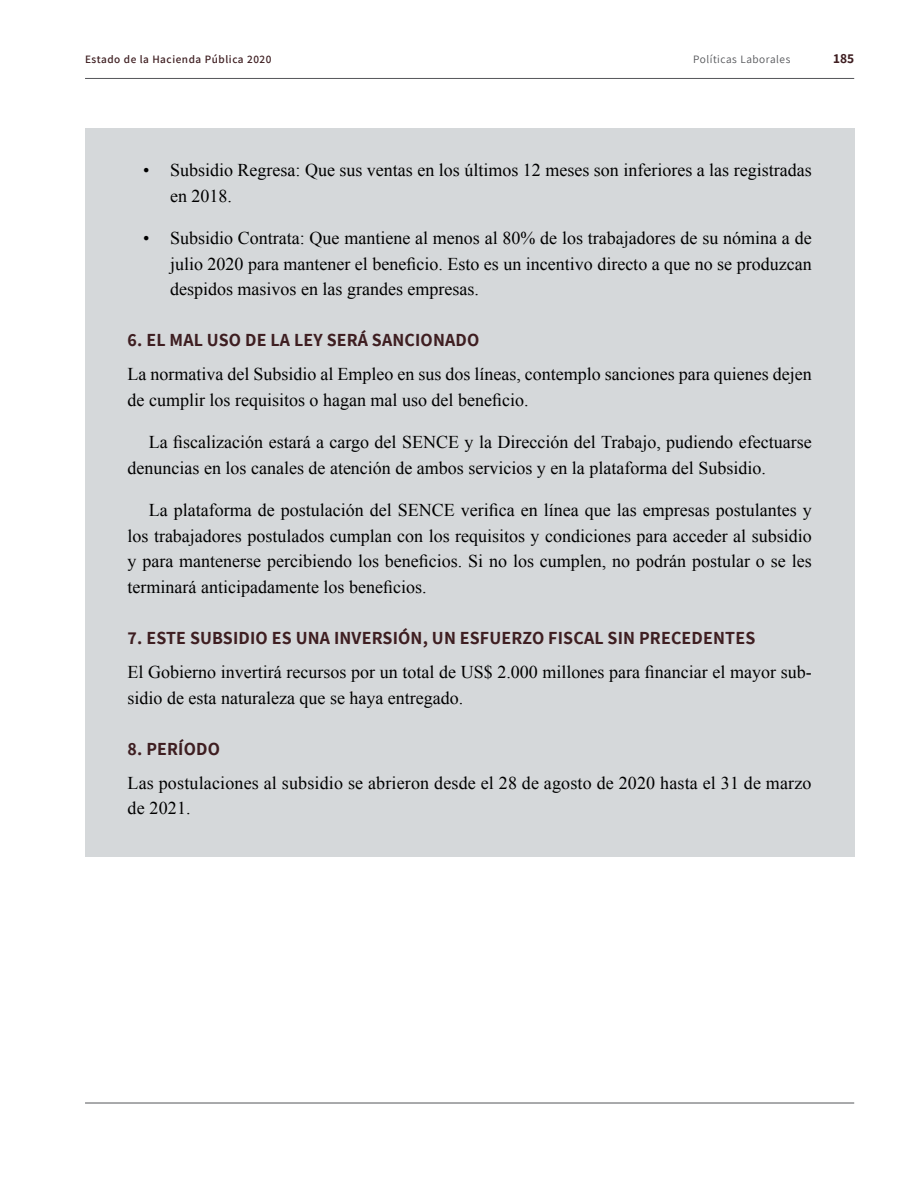
<style>
.page{position:relative;width:918px;height:1188px;background:#fff}
.page>*{position:absolute;margin:0;border:0;box-sizing:border-box;transform-origin:0 0}
.t1{font:18px/25.5px "Times New Roman";color:#000}
.t2{font:700 18px "Assistant";letter-spacing:.01em;color:#3e1e21}
.t3{font:700 13.5px "Assistant";color:#3e1e21}
.t4{font:600 11.25px "Assistant";letter-spacing:.05em;color:#3e1e21}
.t5{font:11.25px "Assistant";letter-spacing:.05em;color:#545559}
</style>
<div class="page">
<hr style="left:85px;top:78px;width:769px;height:1px;background:#545559">
<hr style="left:85px;top:1103px;width:769px;height:1px;background:#545559">
<div style="left:85px;top:128px;width:769px;height:728px;background:#d5d8da"></div>
<p class="t4" style="left:85px;top:51px;width:188px">Estado de la Hacienda Pública 2020</p>
<p class="t5" style="left:693px;top:51px;width:99px">Políticas Laborales</p>
<p class="t3" style="left:834px;top:49px;width:22px">185</p>
<p class="t1" style="left:170px;top:157px;width:643px;text-indent:-27px">• Subsidio Regresa: Que sus ventas en los últimos 12 meses son inferiores a las registradas en 2018.</p>
<p class="t1" style="left:170px;top:225px;width:643px;text-align:justify;text-indent:-27px">• Subsidio Contrata: Que mantiene al menos al 80% de los trabajadores de su nómina a de julio 2020 para mantener el beneficio. Esto es un incentivo directo a que no se produzcan despidos masivos en las grandes empresas.</p>
<p class="t2" style="left:128px;top:328px;width:353px">6. EL MAL USO DE LA LEY SERÁ SANCIONADO</p>
<p class="t1" style="left:128px;top:361px;width:686px">La normativa del Subsidio al Empleo en sus dos líneas, contemplo sanciones para quienes dejen de cumplir los requisitos o hagan mal uso del beneficio.</p>
<p class="t1" style="left:128px;top:429px;width:686px;text-indent:21px">La fiscalización estará a cargo del SENCE y la Dirección del Trabajo, pudiendo efectuarse denuncias en los canales de atención de ambos servicios y en la plataforma del Subsidio.</p>
<p class="t1" style="left:128px;top:497px;width:686px;text-align:justify;text-indent:21px">La plataforma de postulación del SENCE verifica en línea que las empresas postulantes y los trabajadores postulados cumplan con los requisitos y condiciones para acceder al subsidio y para mantenerse percibiendo los beneficios. Si no los cumplen, no podrán postular o se les terminará anticipadamente los beneficios.</p>
<p class="t2" style="left:128px;top:626px;width:629px">7. ESTE SUBSIDIO ES UNA INVERSIÓN, UN ESFUERZO FISCAL SIN PRECEDENTES</p>
<p class="t1" style="left:128px;top:659px;width:686px">El Gobierno invertirá recursos por un total de US$ 2.000 millones para financiar el mayor sub&shy;sidio de esta naturaleza que se haya entregado.</p>
<p class="t2" style="left:128px;top:736px;width:94px">8. PERÍODO</p>
<p class="t1" style="left:128px;top:769px;width:686px">Las postulaciones al subsidio se abrieron desde el 28 de agosto de 2020 hasta el 31 de marzo de 2021.</p>
</div>
